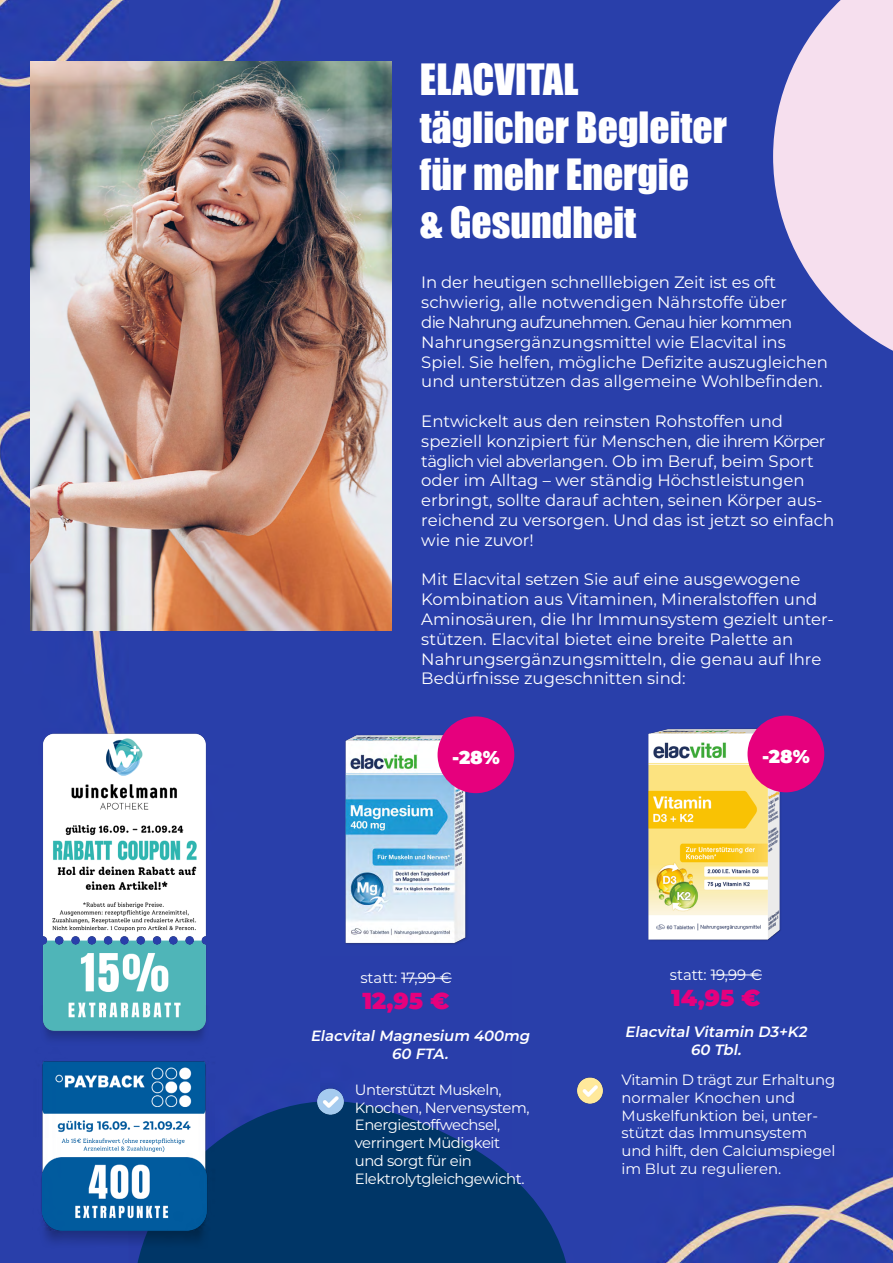
<style>
.page{position:relative;width:893px;height:1263px;background:#293faa}
.page>*{position:absolute;margin:0;border:0;box-sizing:border-box;transform-origin:0 0}
.t1{font:39.6px "Impact";color:#fff}
.t2{font:900 23.1px "Montserrat";color:#e6007d}
.t3{font:900 18.6px "Montserrat";color:#fff}
.t4{font:16.5px/19.8px "Montserrat";color:#fff}
.t5{font:16.5px "Montserrat";letter-spacing:-.05em;color:#fff}
.t6{font:14.85px/17.9px "Montserrat";letter-spacing:-.02em;color:#fff}
.t7{font:14.85px/17.9px "Montserrat";color:#fff}
.t8{font:italic 600 14.85px "Montserrat";color:#fff}
</style>
<div class="page">
<svg style="left:773px;top:0;width:120px;height:379px;background:#b9b0da"></svg>
<img style="left:31px;top:62px;width:360px;height:568px">
<svg style="left:126px;top:1070px;width:539px;height:193px;background:#133a86"></svg>
<img style="left:33px;top:1048px;width:192px;height:204px">
<hr style="left:401px;top:978px;width:51px;height:1px;background:#fff">
<img style="left:316px;top:1081px;width:28px;height:40px">
<img style="left:326px;top:710px;width:160px;height:237px">
<div style="left:438px;top:716px;width:76px;height:77px;background:#e6007d;border-radius:50%"></div>
<img style="left:576px;top:1070px;width:28px;height:41px">
<hr style="left:711px;top:974px;width:51px;height:1px;background:#fff">
<img style="left:647px;top:724px;width:138px;height:220px">
<div style="left:747px;top:716px;width:77px;height:76px;background:#e6007d;border-radius:50%"></div>
<img style="left:33px;top:669px;width:181px;height:385px">
<p class="t1" style="left:420px;top:49px;width:160px">ELACVITAL</p>
<p class="t1" style="left:420px;top:96px;width:309px">täglicher Begleiter</p>
<p class="t1" style="left:420px;top:144px;width:271px">für mehr Energie</p>
<p class="t1" style="left:420px;top:191px;width:218px">&amp; Gesundheit</p>
<p class="t4" style="left:421px;top:272px;width:356px">In der heutigen schnelllebigen Zeit ist es oft</p>
<p class="t4" style="left:421px;top:292px;width:367px">schwierig, alle notwendigen Nährstoffe über</p>
<p class="t5" style="left:421px;top:311px;width:373px">die Nahrung aufzunehmen. Genau hier kommen</p>
<p class="t4" style="left:421px;top:332px;width:366px">Nahrungsergänzungsmittel wie Elacvital ins</p>
<p class="t4" style="left:421px;top:351px;width:408px">Spiel. Sie helfen, mögliche Defizite auszugleichen</p>
<p class="t4" style="left:421px;top:371px;width:403px">und unterstützen das allgemeine Wohlbefinden.</p>
<p class="t4" style="left:421px;top:411px;width:363px">Entwickelt aus den reinsten Rohstoffen und</p>
<p class="t4" style="left:421px;top:431px;width:414px">speziell konzipiert für Menschen, die ihrem Körper täglich viel abverlangen. Ob im Beruf, beim Sport oder im Alltag – wer ständig Höchstleistungen erbringt, sollte darauf achten, seinen Körper aus&shy;reichend zu versorgen. Und das ist jetzt so einfach wie nie zuvor!</p>
<p class="t4" style="left:421px;top:569px;width:381px">Mit Elacvital setzen Sie auf eine ausgewogene</p>
<p class="t4" style="left:421px;top:589px;width:414px">Kombination aus Vitaminen, Mineralstoffen und Aminosäuren, die Ihr Immunsystem gezielt unter&shy;stützen. Elacvital bietet eine breite Palette an Nahrungsergänzungsmitteln, die genau auf Ihre Bedürfnisse zugeschnitten sind:</p>
<p class="t3" style="left:452px;top:745px;width:49px">-28%</p>
<p class="t7" style="left:360px;top:968px;width:93px">statt: 17,99 €</p>
<p class="t2" style="left:363px;top:985px;width:88px">12,95 €</p>
<p class="t8" style="left:310px;top:1025px;width:224px">ElacvitalMagnesium 400mg</p>
<p class="t8" style="left:392px;top:1043px;width:61px">60 FTA.</p>
<p class="t6" style="left:355px;top:1080px;width:176px">Unterstützt Muskeln,<br>Knochen, Nervensystem,<br>Energiestoffwechsel,</p>
<p class="t6" style="left:355px;top:1133px;width:147px">verringert Müdigkeit und sorgt für ein</p>
<p class="t6" style="left:355px;top:1169px;width:171px">Elektrolytgleichgewicht.</p>
<p class="t3" style="left:762px;top:744px;width:49px">-28%</p>
<p class="t7" style="left:670px;top:965px;width:94px">statt: 19,99 €</p>
<p class="t2" style="left:671px;top:982px;width:91px">14,95 €</p>
<p class="t8" style="left:625px;top:1022px;width:187px">ElacvitalVitamin D3+K2</p>
<p class="t8" style="left:691px;top:1040px;width:55px">60 Tbl.</p>
<p class="t6" style="left:622px;top:1070px;width:215px">Vitamin D trägt zur Erhaltung normaler Knochen und</p>
<p class="t7" style="left:622px;top:1106px;width:215px">Muskelfunktion bei, unter&shy;stützt das Immunsystem und hilft, den Calciumspiegel im Blut zu regulieren.</p>
</div>
